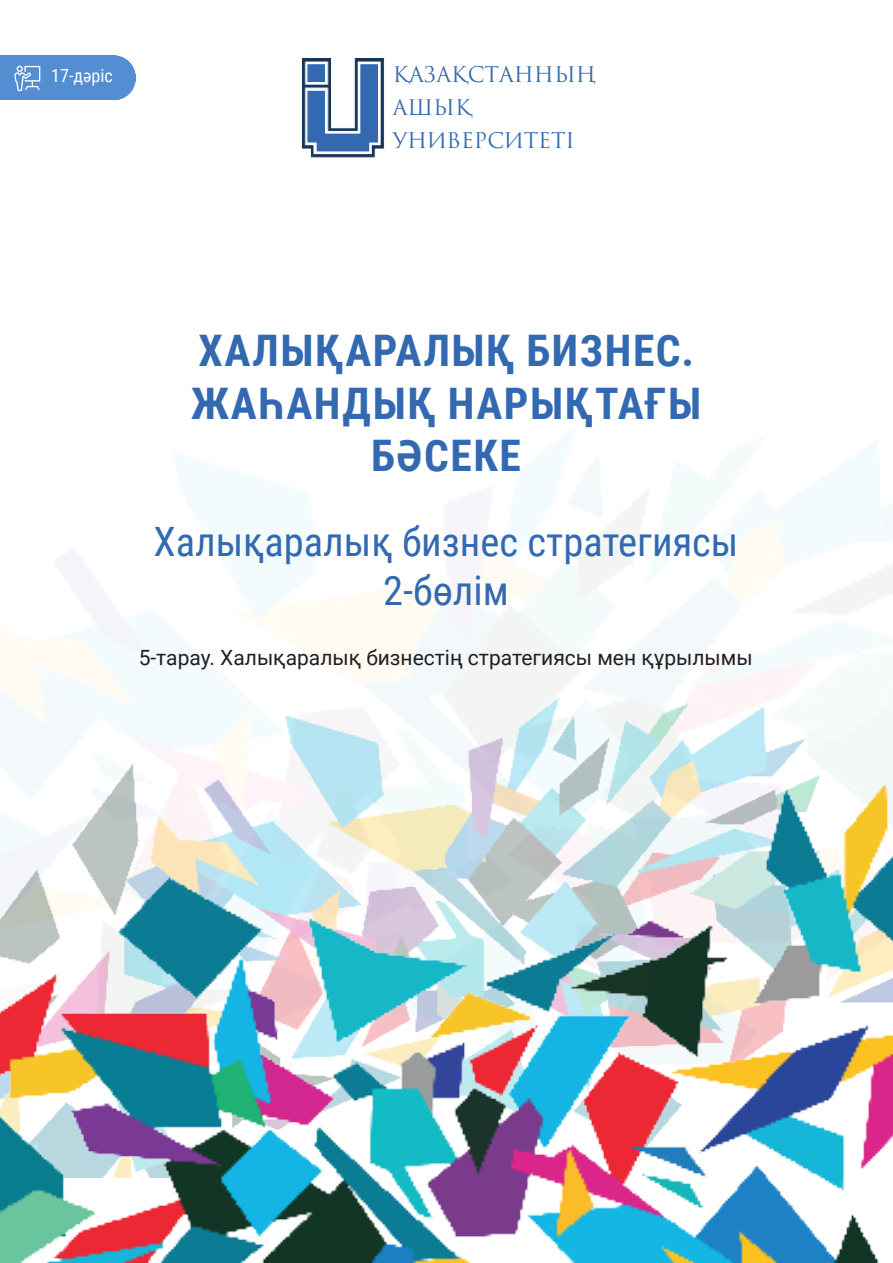
<style>
.page{position:relative;width:893px;height:1263px;background:#fff}
.page>*{position:absolute;margin:0;border:0;box-sizing:border-box;transform-origin:0 0}
.t1{font:700 43.5px/52.2px "Roboto Condensed";letter-spacing:.035em;color:#3269b1;text-align:center}
.t2{font:40.5px "Roboto Condensed";color:#3269b1}
.t3{font:21px "Roboto";color:#231f20}
.t4{font:21px "Trajan Pro 3";color:#3269b1}
.t5{font:18px "Roboto Condensed";color:#fff}
</style>
<div class="page">
<img style="left:0;top:429px;width:893px;height:634px">
<img style="left:302px;top:58px;width:82px;height:100px">
<img style="left:0;top:696px;width:892px;height:33px">
<img style="left:0;top:729px;width:892px;height:534px">
<div style="left:0;top:55px;width:136px;height:44px;background:#538dd2"></div>
<svg style="left:14px;top:66px;width:26px;height:25px"></svg>
<p class="t5" style="left:51px;top:63px;width:63px">17-дәріс</p>
<p class="t4" style="left:393px;top:60px;width:205px">ҚАЗАҚСТАННЫҢ</p>
<p class="t4" style="left:393px;top:93px;width:81px">АШЫҚ</p>
<p class="t4" style="left:393px;top:126px;width:184px">УНИВЕРСИТЕТІ</p>
<p class="t1" style="left:191px;top:323px;width:512px">ХАЛЫҚАРАЛЫҚ БИЗНЕС.<br>ЖАҺАНДЫҚ НАРЫҚТАҒЫ<br>БӘСЕКЕ</p>
<p class="t2" style="left:153px;top:513px;width:587px">Халықаралық бизнес стратегиясы</p>
<p class="t2" style="left:383px;top:562px;width:127px">2-бөлім</p>
<p class="t3" style="left:139px;top:643px;width:615px">5-тарау. Халықаралық бизнестің стратегиясы мен құрылымы</p>
</div>
